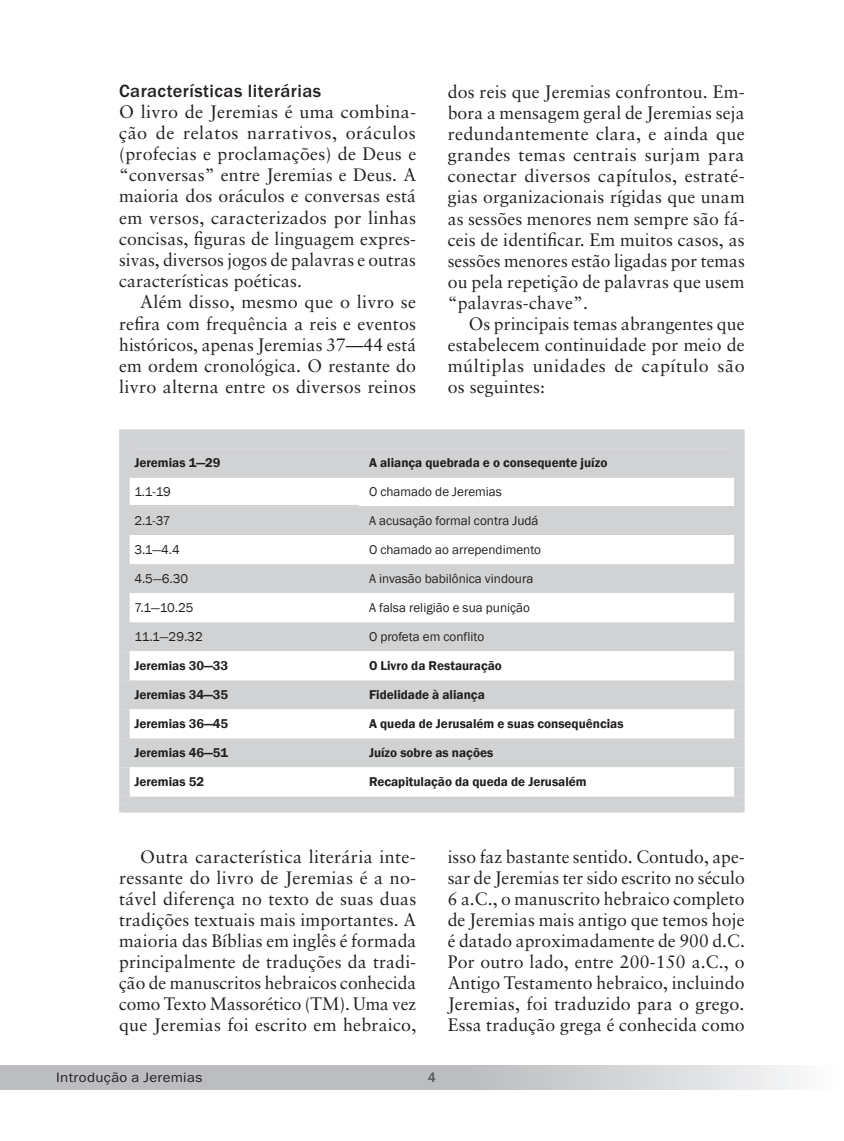
<style>
.page{position:relative;width:844px;height:1141px;background:#fff}
.page>*{position:absolute;margin:0;border:0;box-sizing:border-box;transform-origin:0 0}
.Heading_2{font:500 18.38px "Franklin Gothic URW";letter-spacing:.025em;color:#231f20}
.Texto{font:18.03px/21px "Sabon LT Pro";letter-spacing:.01em;color:#231f20;text-align:justify}
.Texto_sem{font:18.03px/21.2px "Sabon LT Pro";letter-spacing:.015em;color:#231f20;text-align:justify}
.head_foot_left{font:14px "Franklin Gothic URW Boo";letter-spacing:.02em;color:#231f20;scale:1.07 1}
.t1{font:500 14px "Franklin Gothic URW";color:#57585a}
.TabelaCabeco{font:600 13.12px "Franklin Gothic";color:#231f20}
.TabelaTexto{font:13.12px "Franklin Gothic";color:#231f20}
</style>
<div class="page">
<svg style="left:0;top:1065px;width:794px;height:24px;background:#c6c7ca"></svg>
<div style="left:130px;top:440px;width:604px;height:373px;background:#d1d2d4"></div>
<svg style="left:130px;top:478px;width:604px;height:318px"></svg>
<div style="left:119px;top:440px;width:11px;height:8px;background:#d1d2d4"></div>
<div style="left:734px;top:440px;width:10px;height:8px;background:#d1d2d4"></div>
<div style="left:119px;top:448px;width:11px;height:29px;background:#d1d2d4"></div>
<div style="left:734px;top:448px;width:10px;height:29px;background:#d1d2d4"></div>
<div style="left:119px;top:477px;width:11px;height:29px;background:#d1d2d4"></div>
<div style="left:734px;top:477px;width:10px;height:29px;background:#d1d2d4"></div>
<div style="left:119px;top:506px;width:11px;height:29px;background:#d1d2d4"></div>
<div style="left:734px;top:506px;width:10px;height:29px;background:#d1d2d4"></div>
<div style="left:119px;top:535px;width:11px;height:29px;background:#d1d2d4"></div>
<div style="left:734px;top:535px;width:10px;height:29px;background:#d1d2d4"></div>
<div style="left:119px;top:564px;width:11px;height:29px;background:#d1d2d4"></div>
<div style="left:734px;top:564px;width:10px;height:29px;background:#d1d2d4"></div>
<div style="left:119px;top:593px;width:11px;height:29px;background:#d1d2d4"></div>
<div style="left:734px;top:593px;width:10px;height:29px;background:#d1d2d4"></div>
<div style="left:119px;top:622px;width:11px;height:29px;background:#d1d2d4"></div>
<div style="left:734px;top:622px;width:10px;height:29px;background:#d1d2d4"></div>
<div style="left:119px;top:651px;width:11px;height:29px;background:#d1d2d4"></div>
<div style="left:734px;top:651px;width:10px;height:29px;background:#d1d2d4"></div>
<div style="left:119px;top:680px;width:11px;height:29px;background:#d1d2d4"></div>
<div style="left:734px;top:680px;width:10px;height:29px;background:#d1d2d4"></div>
<div style="left:119px;top:709px;width:11px;height:29px;background:#d1d2d4"></div>
<div style="left:734px;top:709px;width:10px;height:29px;background:#d1d2d4"></div>
<div style="left:119px;top:738px;width:11px;height:29px;background:#d1d2d4"></div>
<div style="left:734px;top:738px;width:10px;height:29px;background:#d1d2d4"></div>
<div style="left:119px;top:767px;width:11px;height:29px;background:#d1d2d4"></div>
<div style="left:734px;top:767px;width:10px;height:29px;background:#d1d2d4"></div>
<div style="left:119px;top:796px;width:11px;height:7px;background:#d1d2d4"></div>
<div style="left:734px;top:796px;width:10px;height:7px;background:#d1d2d4"></div>
<div style="left:119px;top:803px;width:11px;height:10px;background:#d1d2d4"></div>
<div style="left:734px;top:803px;width:10px;height:10px;background:#d1d2d4"></div>
<div style="left:119px;top:429px;width:240px;height:11px;background:#d1d2d4"></div>
<div style="left:359px;top:429px;width:385px;height:11px;background:#d1d2d4"></div>
<hr style="left:130px;top:447px;width:229px;height:1px;background:#d1d2d4">
<hr style="left:130px;top:448px;width:229px;height:1px;background:#d1d2d4">
<hr style="left:359px;top:447px;width:375px;height:1px;background:#d1d2d4">
<hr style="left:359px;top:448px;width:375px;height:1px;background:#d1d2d4">
<hr style="left:130px;top:476px;width:229px;height:1px;background:#d1d2d4">
<hr style="left:130px;top:477px;width:229px;height:1px;background:#d1d2d4">
<hr style="left:359px;top:476px;width:375px;height:1px;background:#d1d2d4">
<hr style="left:359px;top:477px;width:375px;height:1px;background:#d1d2d4">
<hr style="left:130px;top:505px;width:229px;height:1px;background:#d1d2d4">
<hr style="left:130px;top:506px;width:229px;height:1px;background:#d1d2d4">
<p class="Heading_2" style="left:119px;top:79px;width:203px">Características literárias</p>
<p class="Texto_sem" style="left:119px;top:100px;width:298px">O livro de Jeremias é uma combina&shy;ção de relatos narrativos, oráculos (profecias e proclamações) de Deus e “conversas” entre Jeremias e Deus. A maioria dos oráculos e conversas está em versos, caracterizados por linhas concisas, figuras de linguagem expres&shy;sivas, diversos jogos de palavras e outras características poéticas.</p>
<p class="Texto" style="left:119px;top:291px;width:298px;text-indent:21px">Além disso, mesmo que o livro se refira com frequência a reis e eventos históricos, apenas Jeremias 37—44 está em ordem cronológica. O restante do livro alterna entre os diversos reinos</p>
<p class="Texto" style="left:447px;top:81px;width:298px">dos reis que Jeremias confrontou. Em&shy;bora a mensagem geral de Jeremias seja redundantemente clara, e ainda que grandes temas centrais surjam para conectar diversos capítulos, estraté&shy;gias organizacionais rígidas que unam as sessões menores nem sempre são fá&shy;ceis de identificar. Em muitos casos, as sessões menores estão ligadas por temas ou pela repetição de palavras que usem “palavras-chave”.</p>
<p class="Texto" style="left:447px;top:313px;width:298px;text-indent:21px">Os principais temas abrangentes que estabelecem continuidade por meio de múltiplas unidades de capítulo são os seguintes:</p>
<p class="TabelaCabeco" style="left:134px;top:455px;width:88px">Jeremias 1—29</p>
<p class="TabelaCabeco" style="left:369px;top:455px;width:240px">A aliança quebrada e o consequente juízo</p>
<p class="TabelaTexto" style="left:134px;top:484px;width:38px">1.1-19</p>
<p class="TabelaTexto" style="left:369px;top:484px;width:134px">O chamado de Jeremias</p>
<p class="TabelaTexto" style="left:134px;top:513px;width:38px">2.1-37</p>
<p class="TabelaTexto" style="left:369px;top:513px;width:171px">A acusação formal contra Judá</p>
<p class="TabelaTexto" style="left:134px;top:542px;width:47px">3.1—4.4</p>
<p class="TabelaTexto" style="left:369px;top:542px;width:173px">O chamado ao arrependimento</p>
<p class="TabelaTexto" style="left:134px;top:571px;width:55px">4.5—6.30</p>
<p class="TabelaTexto" style="left:369px;top:571px;width:166px">A invasão babilônica vindoura</p>
<p class="TabelaTexto" style="left:134px;top:600px;width:61px">7.1—10.25</p>
<p class="TabelaTexto" style="left:369px;top:600px;width:162px">A falsa religião e sua punição</p>
<p class="TabelaTexto" style="left:134px;top:629px;width:70px">11.1—29.32</p>
<p class="TabelaTexto" style="left:369px;top:629px;width:117px">O profeta em conflito</p>
<p class="TabelaCabeco" style="left:134px;top:658px;width:95px">Jeremias 30—33</p>
<p class="TabelaCabeco" style="left:369px;top:658px;width:134px">O Livro da Restauração</p>
<p class="TabelaCabeco" style="left:134px;top:687px;width:95px">Jeremias 34—35</p>
<p class="TabelaCabeco" style="left:369px;top:687px;width:117px">Fidelidade à aliança</p>
<p class="TabelaCabeco" style="left:134px;top:716px;width:95px">Jeremias 36—45</p>
<p class="TabelaCabeco" style="left:369px;top:716px;width:256px">A queda de Jerusalém e suas consequências</p>
<p class="TabelaCabeco" style="left:134px;top:745px;width:95px">Jeremias 46—51</p>
<p class="TabelaCabeco" style="left:369px;top:745px;width:126px">Juízo sobre as nações</p>
<p class="TabelaCabeco" style="left:134px;top:774px;width:71px">Jeremias 52</p>
<p class="TabelaCabeco" style="left:369px;top:774px;width:219px">Recapitulação da queda de Jerusalém</p>
<p class="Texto" style="left:119px;top:845px;width:298px;text-indent:21px">Outra característica literária inte&shy;ressante do livro de Jeremias é a no&shy;tável diferença no texto de suas duas tradições textuais mais importantes. A maioria das Bíblias em inglês é formada principalmente de traduções da tradi&shy;ção de manuscritos hebraicos conhecida como Texto Massorético (TM). Uma vez que Jeremias foi escrito em hebraico,</p>
<p class="Texto" style="left:447px;top:845px;width:298px">isso faz bastante sentido. Contudo, ape&shy;sar de Jeremias ter sido escrito no século 6 a.C., o manuscrito hebraico completo de Jeremias mais antigo que temos hoje é datado aproximadamente de 900 d.C.<br>Por outro lado, entre 200-150 a.C., o Antigo Testamento hebraico, incluindo Jeremias, foi traduzido para o grego.<br>Essa tradução grega é conhecida como</p>
<p class="head_foot_left" style="left:56px;top:1069px;width:138px">Introdução a Jeremias</p>
<p class="t1" style="left:428px;top:1069px;width:10px">4</p>
</div>
